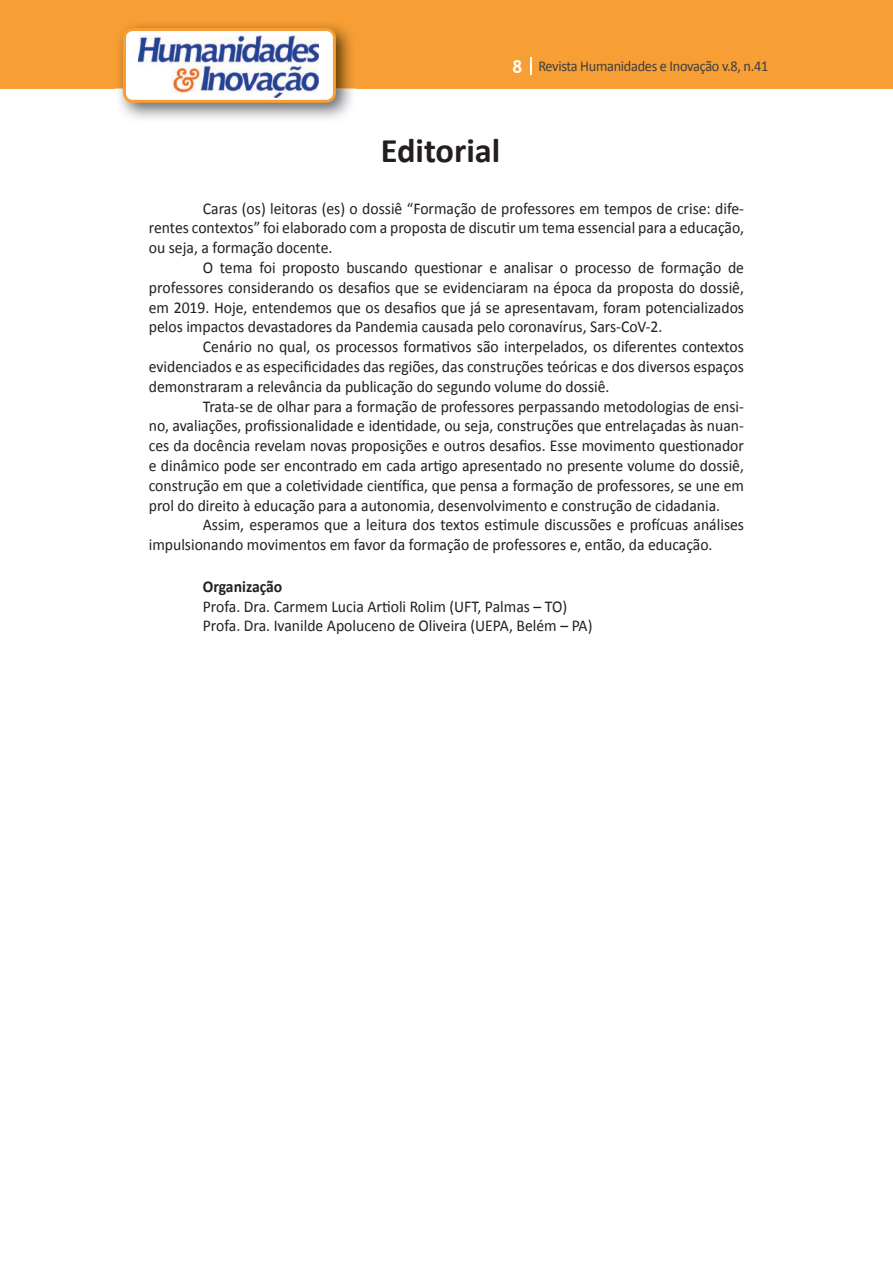
<style>
.page{position:relative;width:893px;height:1263px;background:#fff}
.page>*{position:absolute;margin:0;border:0;box-sizing:border-box;transform-origin:0 0}
.t1{font:700 34.5px "Calibri";color:#231f20}
.t2{font:16.5px/19.8px "Calibri";color:#231f20;text-align:justify;scale:.95 1}
.t3{font:700 16.5px "Calibri";color:#231f20;scale:.95 1}
.t4{font:15px "Calibri";letter-spacing:-.02em;color:#3e3e3f;scale:.95 1}
.s1{font-family:"Trebuchet MS";font-weight:700;font-size:18px;color:#fff}
</style>
<div class="page">
<div style="left:0;top:0;width:893px;height:88px;background:#f79e34"></div>
<svg style="left:530px;top:57px;width:2px;height:18px"></svg>
<img style="left:115px;top:24px;width:241px;height:95px">
<svg style="left:123px;top:28px;width:213px;height:75px"></svg>
<p class="t4" style="left:512px;top:57px;width:271px"><span class="s1">8</span> Revista Humanidades e Inovação v.8, n.41</p>
<h1 class="t1" style="left:381px;top:128px;width:121px">Editorial</h1>
<p class="t2" style="left:149px;top:198px;width:628px;text-indent:54px">Caras (os) leitoras (es) o dossiê “Formação de professores em tempos de crise: dife&shy;rentes contextos” foi elaborado com a proposta de discutir um tema essencial para a educação, ou seja, a formação docente.</p>
<p class="t2" style="left:149px;top:258px;width:628px;text-indent:54px">O tema foi proposto buscando questionar e analisar o processo de formação de professores considerando os desafios que se evidenciaram na época da proposta do dossiê, em 2019. Hoje, entendemos que os desafios que já se apresentavam, foram potencializados pelos impactos devastadores da Pandemia causada pelo coronavírus, Sars-CoV-2.</p>
<p class="t2" style="left:149px;top:337px;width:628px;text-indent:54px">Cenário no qual, os processos formativos são interpelados, os diferentes contextos evidenciados e as especificidades das regiões, das construções teóricas e dos diversos espaços demonstraram a relevância da publicação do segundo volume do dossiê.</p>
<p class="t2" style="left:149px;top:396px;width:628px;text-indent:54px">Trata-se de olhar para a formação de professores perpassando metodologias de ensi&shy;no, avaliações, profissionalidade e identidade, ou seja, construções que entrelaçadas às nuan&shy;ces da docência revelam novas proposições e outros desafios. Esse movimento questionador e dinâmico pode ser encontrado em cada artigo apresentado no presente volume do dossiê, construção em que a coletividade científica, que pensa a formação de professores, se une em prol do direito à educação para a autonomia, desenvolvimento e construção de cidadania.</p>
<p class="t2" style="left:149px;top:515px;width:628px;text-indent:54px">Assim, esperamos que a leitura dos textos estimule discussões e profícuas análises impulsionando movimentos em favor da formação de professores e, então, da educação.</p>
<p class="t3" style="left:203px;top:576px;width:85px">Organização</p>
<p class="t2" style="left:203px;top:596px;width:412px">Profa. Dra. Carmem Lucia Artioli Rolim (UFT, Palmas – TO)<br>Profa. Dra. Ivanilde Apoluceno de Oliveira (UEPA, Belém – PA)</p>
</div>
